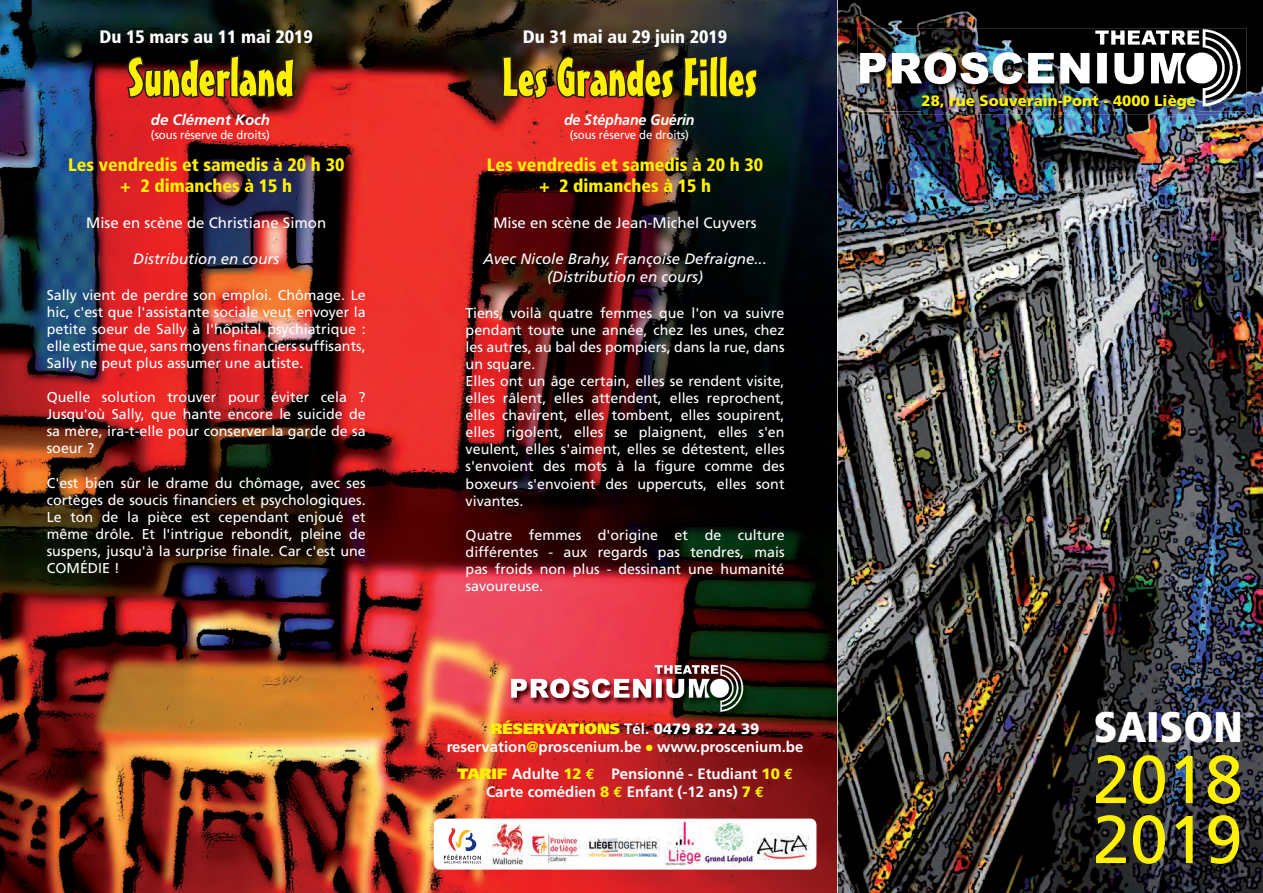
<style>
.page{position:relative;width:1263px;height:893px;background:#fff}
.page>*{position:absolute;margin:0;border:0;box-sizing:border-box;transform-origin:0 0}
.t1{font:67.5px/60px "Frutiger";color:#fff101}
.t2{font:52.5px "Mister Earl BT";color:#fff101}
.t3{font:900 condensed 42.75px "Frutiger";color:#fff}
.t4{font:900 condensed 18px/21.6px "Frutiger";color:#fff101;text-align:center}
.t5{font:900 condensed 18px "Frutiger";color:#fff}
.t6{font:700 15px/18px "Frutiger";color:#fff;text-align:center}
.t7{font:italic 15px/18px "Frutiger";color:#fff;text-align:center}
.t8{font:15px "Frutiger";color:#fff}
.t9{font:900 15px "Frutiger";color:#fff101}
.t10{font:italic 700 15px "Frutiger";letter-spacing:-.01em;color:#fff;scale:.95 1}
.t11{font:italic 700 15px "Frutiger";letter-spacing:-.01em;color:#fff}
.t12{font:14.25px/17.1px "Frutiger";color:#fff;text-align:justify}
.t13{font:12px "Frutiger";letter-spacing:-.01em;color:#fff;scale:.95 1}
.s1{font-weight:900;color:#fff101}
.s2{font-weight:900}
.s3{color:#fff101}
.s4{font-family:"Euro Mono";color:#fff101}
</style>
<div class="page">
<img style="left:0;top:0;width:838px;height:893px">
<img style="left:838px;top:0;width:425px;height:893px">
<img style="left:850px;top:20px;width:399px;height:91px">
<img style="left:921px;top:95px;width:278px;height:19px">
<img style="left:509px;top:664px;width:240px;height:56px">
<img style="left:506px;top:659px;width:242px;height:56px">
<div style="left:434px;top:819px;width:382px;height:51px;background:#fff;border-radius:6px"></div>
<img style="left:757px;top:833px;width:52px;height:26px">
<svg style="left:444px;top:828px;width:37px;height:35px"></svg>
<img style="left:526px;top:832px;width:56px;height:31px">
<img style="left:666px;top:822px;width:35px;height:44px">
<img style="left:703px;top:819px;width:51px;height:48px">
<img style="left:492px;top:823px;width:30px;height:42px">
<img style="left:586px;top:838px;width:73px;height:19px">
<svg style="left:125px;top:49px;width:172px;height:52px;background:#421413"></svg>
<svg style="left:500px;top:49px;width:259px;height:52px;background:#3c201d"></svg>
<p class="t5" style="left:99px;top:26px;width:215px">Du 15 mars au 11 mai 2019</p>
<h2 class="t2" style="left:127px;top:45px;width:168px">Sunderland</h2>
<p class="t11" style="left:151px;top:111px;width:121px">de Clément Koch</p>
<p class="t13" style="left:151px;top:128px;width:127px">(sous réserve de droits)</p>
<p class="t4" style="left:68px;top:154px;width:278px">Les vendredis et samedis à 20 h 30 + 2 dimanches à 15 h</p>
<p class="t8" style="left:86px;top:214px;width:242px">Mise en scène de Christiane Simon</p>
<p class="t7" style="left:133px;top:250px;width:147px">Distribution en cours</p>
<p class="t12" style="left:47px;top:286px;width:320px">Sally vient de perdre son emploi. Chômage. Le hic, c'est que l'assistante sociale veut envoyer la petite soeur de Sally à l'hôpital psychiatrique : elle estime que, sans moyens financiers suffisants, Sally ne peut plus assumer une autiste.</p>
<p class="t12" style="left:47px;top:388px;width:320px">Quelle solution trouver pour éviter cela ?<br>Jusqu'où Sally, que hante encore le suicide de sa mère, ira-t-elle pour conserver la garde de sa soeur ?</p>
<p class="t12" style="left:47px;top:474px;width:320px">C'est bien sûr le drame du chômage, avec ses cortèges de soucis financiers et psychologiques.<br>Le ton de la pièce est cependant enjoué et même drôle. Et l'intrigue rebondit, pleine de suspens, jusqu'à la surprise finale. Car c'est une COMÉDIE !</p>
<p class="t5" style="left:523px;top:26px;width:206px">Du 31 mai au 29 juin 2019</p>
<h2 class="t2" style="left:502px;top:45px;width:256px">Les Grandes Filles</h2>
<p class="t10" style="left:564px;top:111px;width:139px">de Stéphane Guérin</p>
<p class="t13" style="left:570px;top:128px;width:127px">(sous réserve de droits)</p>
<p class="t4" style="left:487px;top:154px;width:278px">Les vendredis et samedis à 20 h 30 + 2 dimanches à 15 h</p>
<p class="t8" style="left:493px;top:214px;width:265px">Mise en scène de Jean-Michel Cuyvers</p>
<p class="t7" style="left:483px;top:250px;width:285px">Avec Nicole Brahy, Françoise Defraigne... (Distribution en cours)</p>
<p class="t12" style="left:466px;top:304px;width:320px;text-align:left">Tiens, voilà quatre femmes que l'on va suivre pendant toute une année, chez les unes, chez les autres, au bal des pompiers, dans la rue, dans un square.<br>Elles ont un âge certain, elles se rendent visite, elles râlent, elles attendent, elles reprochent, elles chavirent, elles tombent, elles soupirent, elles rigolent, elles se plaignent, elles s'en veulent, elles s'aiment, elles se détestent, elles s'envoient des mots à la figure comme des boxeurs s'envoient des uppercuts, elles sont vivantes.</p>
<p class="t12" style="left:466px;top:526px;width:320px">Quatre femmes d'origine et de culture différentes - aux regards pas tendres, mais pas froids non plus - dessinant une humanité savoureuse.</p>
<p class="t6" style="left:447px;top:720px;width:358px"><span class="s1">RÉSERVATIONS</span> Tél. <span class="s2">0479 82 24 39 </span>reservation<span class="s3">@</span>proscenium.be <span class="s3">●</span> www.proscenium.be</p>
<p class="t6" style="left:457px;top:765px;width:338px"><span class="s1">TARIF</span> Adulte <span class="s1">12</span> <span class="s4">€</span> Pensionné - Etudiant <span class="s1">10</span> <span class="s4">€<br></span>Carte comédien <span class="s1">8</span> <span class="s4">€</span> Enfant (-12 ans) <span class="s1">7</span> <span class="s4">€</span></p>
<p class="t9" style="left:922px;top:92px;width:276px">28, rue Souverain-Pont - 4000 Liège</p>
<h3 class="t3" style="left:1094px;top:701px;width:150px">SAISON</h3>
<h1 class="t1" style="left:1093px;top:749px;width:152px">2018<br>2019</h1>
</div>
